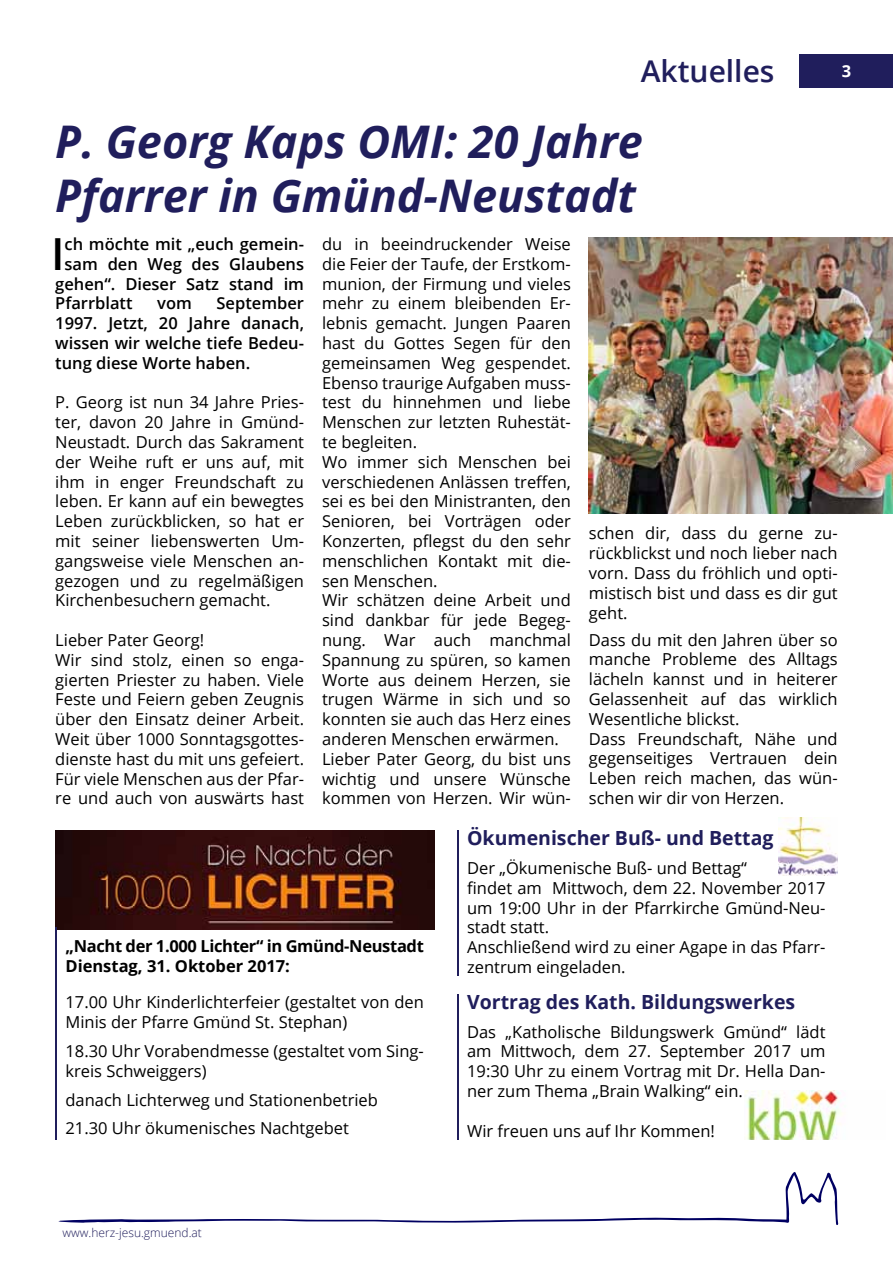
<style>
.page{position:relative;width:893px;height:1263px;background:#fff}
.page>*{position:absolute;margin:0;border:0;box-sizing:border-box;transform-origin:0 0}
.t1{font:italic 700 45px/54px "Open Sans";color:#201e5c}
.t2{font:600 44.25px "Open Sans";color:#000}
.t3{font:600 30px "Open Sans";color:#201e5c}
.t4{font:700 19.5px "Open Sans";color:#201e5c}
.t5{font:16.5px/19.8px "Open Sans";color:#000}
.t6{font:600 16.5px/19.8px "Open Sans";color:#000;text-align:justify}
.t7{font:700 16.5px/19.8px "Open Sans";letter-spacing:-.02em;color:#000}
.t8{font:700 16.5px "Open Sans";color:#fff}
.t9{font:300 12px "Open Sans";color:#201e5c}
</style>
<div class="page">
<svg style="left:58px;top:1172px;width:780px;height:53px"></svg>
<div style="left:799px;top:54px;width:94px;height:33px;background:#201e5c"></div>
<img style="left:589px;top:237px;width:304px;height:276px">
<img style="left:779px;top:817px;width:59px;height:58px">
<img style="left:55px;top:830px;width:379px;height:99px">
<hr style="left:55px;top:927px;width:2px;height:213px;background:#201e5c">
<hr style="left:457px;top:830px;width:2px;height:146px;background:#201e5c">
<hr style="left:457px;top:994px;width:2px;height:146px;background:#201e5c">
<img style="left:745px;top:1091px;width:97px;height:49px">
<h3 class="t3" style="left:641px;top:51px;width:135px">Aktuelles</h3>
<h1 class="t1" style="left:55px;top:113px;width:589px">P. Georg Kaps OMI: 20 Jahre<br>Pfarrer in Gmünd-Neustadt</h1>
<p class="t8" style="left:842px;top:59px;width:11px">3</p>
<h2 class="t2" style="left:51px;top:223px;width:15px">I</h2>
<p class="t6" style="left:65px;top:234px;width:241px">ch möchte mit „euch gemein-</p>
<p class="t6" style="left:65px;top:253px;width:241px">sam den Weg des Glaubens</p>
<p class="t6" style="left:55px;top:273px;width:250px">gehen“. Dieser Satz stand im</p>
<p class="t6" style="left:55px;top:293px;width:79px">Pfarrblatt</p>
<p class="t6" style="left:157px;top:293px;width:36px">vom</p>
<p class="t6" style="left:55px;top:293px;width:250px;text-indent:161px">September 1997. Jetzt, 20 Jahre danach, wissen wir welche tiefe Bedeu&shy;tung diese Worte haben.</p>
<p class="t5" style="left:55px;top:392px;width:250px;text-align:justify">P. Georg ist nun 34 Jahre Pries&shy;ter, davon 20 Jahre in Gmünd-Neustadt. Durch das Sakrament der Weihe ruft er uns auf, mit ihm in enger Freundschaft zu leben. Er kann auf ein bewegtes Leben zurückblicken, so hat er mit seiner liebenswerten Um&shy;gangsweise viele Menschen an&shy;gezogen und zu regelmäßigen Kirchenbesuchern gemacht.</p>
<p class="t5" style="left:55px;top:630px;width:250px">Lieber Pater Georg!<br>Wir sind stolz, einen so enga&shy;gierten Priester zu haben. Viele<br>Feste und Feiern geben Zeugnis über den Einsatz deiner Arbeit.<br>Weit über 1000 Sonntagsgottes&shy;dienste hast du mit uns gefeiert.<br>Für viele Menschen aus der Pfar&shy;re und auch von auswärts hast</p>
<p class="t5" style="left:322px;top:234px;width:250px">du in beeindruckender Weise die Feier der Taufe, der Erstkom&shy;munion, der Firmung und vieles mehr zu einem bleibenden Er&shy;lebnis gemacht. Jungen Paaren hast du Gottes Segen für den gemeinsamen Weg gespendet.<br>Ebenso traurige Aufgaben muss&shy;test du hinnehmen und liebe<br>Menschen zur letzten Ruhestät&shy;te begleiten.<br>Wo immer sich Menschen bei verschiedenen Anlässen treffen, sei es bei den Ministranten, den<br>Senioren, bei Vorträgen oder<br>Konzerten, pflegst du den sehr menschlichen Kontakt mit die&shy;sen Menschen.<br>Wir schätzen deine Arbeit und sind dankbar für jede Begeg&shy;nung. War auch manchmal<br>Spannung zu spüren, so kamen<br>Worte aus deinem Herzen, sie trugen Wärme in sich und so konnten sie auch das Herz eines anderen Menschen erwärmen.<br>Lieber Pater Georg, du bist uns wichtig und unsere Wünsche kommen von Herzen. Wir wün-</p>
<p class="t5" style="left:589px;top:523px;width:250px;text-align:justify">schen dir, dass du gerne zu&shy;rückblickst und noch lieber nach vorn. Dass du fröhlich und opti&shy;mistisch bist und dass es dir gut geht.</p>
<p class="t5" style="left:589px;top:629px;width:250px">Dass du mit den Jahren über so manche Probleme des Alltags lächeln kannst und in heiterer<br>Gelassenheit auf das wirklich<br>Wesentliche blickst.<br>Dass Freundschaft, Nähe und gegenseitiges Vertrauen dein<br>Leben reich machen, das wün&shy;schen wir dir von Herzen.</p>
<p class="t7" style="left:65px;top:936px;width:360px">„Nacht der 1.000 Lichter“ in Gmünd-Neustadt<br>Dienstag, 31. Oktober 2017:</p>
<p class="t5" style="left:65px;top:992px;width:360px">17.00 Uhr Kinderlichterfeier (gestaltet von den<br>Minis der Pfarre Gmünd St. Stephan)</p>
<p class="t5" style="left:65px;top:1041px;width:360px">18.30 Uhr Vorabendmesse (gestaltet vom Sing&shy;kreis Schweiggers)</p>
<p class="t5" style="left:65px;top:1085px;width:314px;line-height:28.8px">danach Lichterweg und Stationenbetrieb<br>21.30 Uhr ökumenisches Nachtgebet</p>
<p class="t9" style="left:63px;top:1224px;width:141px">www.herz-jesu.gmuend.at</p>
<p class="t4" style="left:467px;top:824px;width:308px">Ökumenischer Buß- und Bettag</p>
<p class="t5" style="left:467px;top:858px;width:360px">Der „Ökumenische Buß- und Bettag“<br>findet am Mittwoch, dem 22. November 2017 um 19:00 Uhr in der Pfarrkirche Gmünd-Neu&shy;stadt statt.<br>Anschließend wird zu einer Agape in das Pfarr&shy;zentrum eingeladen.</p>
<p class="t4" style="left:467px;top:988px;width:330px">Vortrag des Kath. Bildungswerkes</p>
<p class="t5" style="left:467px;top:1021px;width:360px;text-align:justify">Das „Katholische Bildungswerk Gmünd“ lädt am Mittwoch, dem 27. September 2017 um 19:30 Uhr zu einem Vortrag mit Dr. Hella Dan&shy;ner zum Thema „Brain Walking“ ein.</p>
<p class="t5" style="left:467px;top:1120px;width:249px">Wir freuen uns auf Ihr Kommen!</p>
</div>
